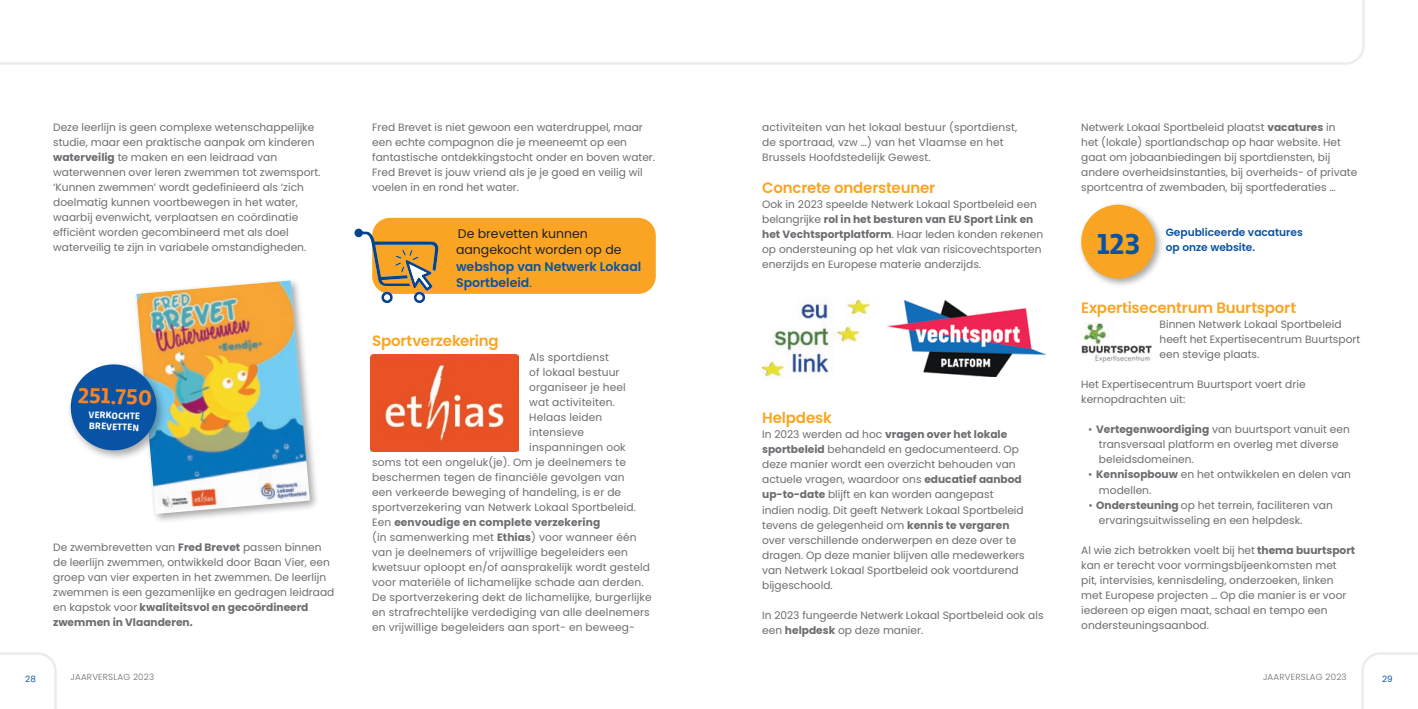
<style>
.page{position:relative;width:1418px;height:709px;background:#fff}
.page>*{position:absolute;margin:0;border:0;box-sizing:border-box;transform-origin:0 0}
.t1{font:700 30.88px "Drive";color:#0953a5}
.t2{font:700 23.12px "Drive";color:#f58427}
.t3{font:600 15px "Poppins";letter-spacing:-.01em;color:#f9a523}
.t4{font:12.5px/16.2px "Poppins";color:#231f20}
.t5{font:600 12.5px/16.2px "Poppins";color:#0953a5}
.t6{font:10.62px/15px "Poppins";color:#6c6d70}
.t7{font:600 10.62px/15px "Poppins";color:#0953a5}
.t8{font:700 10.62px "Poppins";letter-spacing:.01em;color:#6c6d70}
.t9{font:700 10px/11.2px "Drive";color:#fff}
.t10{font:300 8.75px "Poppins";letter-spacing:.025em;color:#6c6d70}
.t11{font:8.75px "Poppins";color:#0953a5}
.s1{font-weight:700}
.s2{font-weight:400}
</style>
<div class="page">
<svg style="left:0;top:652px;width:57px;height:57px"></svg>
<svg style="left:1361px;top:652px;width:56px;height:57px"></svg>
<svg style="left:0;top:0;width:1365px;height:65px"></svg>
<div style="left:133px;top:277px;width:187px;height:247px;background:#231f20;opacity:.4"></div>
<img style="left:136px;top:280px;width:174px;height:234px">
<div style="left:67px;top:360px;width:101px;height:101px;background:#231f20;opacity:.4"></div>
<svg style="left:70px;top:363px;width:87px;height:88px;background:#3972af"></svg>
<div style="left:372px;top:218px;width:284px;height:76px;background:#f9a523;border-radius:18px"></div>
<svg style="left:354px;top:228px;width:84px;height:76px"></svg>
<img style="left:370px;top:355px;width:148px;height:97px">
<img style="left:762px;top:299px;width:109px;height:78px">
<img style="left:887px;top:300px;width:158px;height:76px">
<div style="left:1077px;top:201px;width:87px;height:87px;background:#231f20;opacity:.4"></div>
<div style="left:1081px;top:205px;width:73px;height:73px;background:#f9a523;border-radius:50%"></div>
<img style="left:1081px;top:322px;width:71px;height:41px">
<p class="t6" style="left:53px;top:120px;width:269px">Deze leerlijn is geen complexe wetenschappelijke studie, maar een praktische aanpak om kinderen <span class="s1">waterveilig</span> te maken en een leidraad van waterwennen over leren zwemmen tot zwemsport. ‘Kunnen zwemmen’ wordt gedefinieerd als ‘zich doelmatig kunnen voortbewegen in het water, waarbij evenwicht, verplaatsen en coördinatie efficiënt worden gecombineerd met als doel waterveilig te zijn in variabele omstandigheden.</p>
<h2 class="t2" style="left:78px;top:381px;width:76px;rotate:2deg">251.750</h2>
<p class="t9" style="left:89px;top:408px;width:53px;rotate:2deg">VERKOCHTE<br>BREVETTEN</p>
<p class="t6" style="left:53px;top:540px;width:283px">De zwembrevetten van <span class="s1">Fred Brevet</span> passen binnen de leerlijn zwemmen, ontwikkeld door Baan Vier, een groep van vier experten in het zwemmen. De leerlijn zwemmen is een gezamenlijke en gedragen leidraad en kapstok voor <span class="s1">kwaliteitsvol en gecoördineerd zwemmen in Vlaanderen.</span></p>
<p class="t6" style="left:372px;top:120px;width:284px">Fred Brevet is niet gewoon een waterdruppel, maar een echte compagnon die je meeneemt op een fantastische ontdekkingstocht onder en boven water.<br>Fred Brevet is jouw vriend als je je goed en veilig wil voelen in en rond het water.</p>
<p class="t4" style="left:456px;top:226px;width:167px">De brevetten kunnen aangekocht worden op de</p>
<p class="t5" style="left:456px;top:258px;width:187px">webshop van Netwerk Lokaal<br>Sportbeleid<span class="s2">.</span></p>
<h3 class="t3" style="left:372px;top:332px;width:128px">Sportverzekering</h3>
<p class="t6" style="left:529px;top:350px;width:81px">Als sportdienst</p>
<p class="t6" style="left:529px;top:365px;width:92px">of lokaal bestuur</p>
<p class="t6" style="left:529px;top:380px;width:98px">organiseer je heel</p>
<p class="t6" style="left:529px;top:395px;width:87px">wat activiteiten.</p>
<p class="t6" style="left:529px;top:410px;width:74px">Helaas leiden</p>
<p class="t6" style="left:529px;top:425px;width:56px">intensieve</p>
<p class="t6" style="left:529px;top:440px;width:98px">inspanningen ook</p>
<p class="t6" style="left:372px;top:455px;width:255px">soms tot een ongeluk(je). Om je deelnemers te</p>
<p class="t6" style="left:372px;top:470px;width:254px">beschermen tegen de financiële gevolgen van</p>
<p class="t6" style="left:372px;top:485px;width:250px">een verkeerde beweging of handeling, is er de</p>
<p class="t6" style="left:372px;top:500px;width:265px">sportverzekering van Netwerk Lokaal Sportbeleid.</p>
<p class="t8" style="left:372px;top:516px;width:229px"><span class="s2">Een</span> eenvoudige en complete verzekering</p>
<p class="t6" style="left:372px;top:530px;width:266px">(in samenwerking met <span class="s1">Ethias</span>) voor wanneer één</p>
<p class="t6" style="left:372px;top:545px;width:257px">van je deelnemers of vrijwillige begeleiders een</p>
<p class="t6" style="left:372px;top:560px;width:279px">kwetsuur oploopt en/of aansprakelijk wordt gesteld</p>
<p class="t6" style="left:372px;top:575px;width:273px">voor materiële of lichamelijke schade aan derden.</p>
<p class="t6" style="left:372px;top:590px;width:281px">De sportverzekering dekt de lichamelijke, burgerlijke</p>
<p class="t6" style="left:372px;top:605px;width:279px">en strafrechtelijke verdediging van alle deelnemers</p>
<p class="t6" style="left:372px;top:620px;width:264px">en vrijwillige begeleiders aan sport- en beweeg-</p>
<p class="t6" style="left:762px;top:120px;width:256px">activiteiten van het lokaal bestuur (sportdienst, de sportraad, vzw …) van het Vlaamse en het<br>Brussels Hoofdstedelijk Gewest.</p>
<h3 class="t3" style="left:762px;top:179px;width:175px">Concrete ondersteuner</h3>
<p class="t6" style="left:762px;top:197px;width:282px">Ook in 2023 speelde Netwerk Lokaal Sportbeleid een belangrijke <span class="s1">rol in het besturen van EU Sport Link en het Vechtsportplatform</span>. Haar leden konden rekenen op ondersteuning op het vlak van risicovechtsporten enerzijds en Europese materie anderzijds.</p>
<h3 class="t3" style="left:762px;top:409px;width:71px">Helpdesk</h3>
<p class="t6" style="left:762px;top:427px;width:264px">In 2023 werden ad hoc <span class="s1">vragen over het lokale sportbeleid</span> behandeld en gedocumenteerd. Op deze manier wordt een overzicht behouden van actuele vragen, waardoor ons <span class="s1">educatief aanbod up-to-date</span> blijft en kan worden aangepast indien nodig. Dit geeft Netwerk Lokaal Sportbeleid tevens de gelegenheid om <span class="s1">kennis te vergaren </span>over verschillende onderwerpen en deze over te dragen. Op deze manier blijven alle medewerkers van Netwerk Lokaal Sportbeleid ook voortdurend bijgeschoold.</p>
<p class="t6" style="left:762px;top:607px;width:283px">In 2023 fungeerde Netwerk Lokaal Sportbeleid ook als een <span class="s1">helpdesk</span> op deze manier.</p>
<p class="t6" style="left:1081px;top:120px;width:278px">Netwerk Lokaal Sportbeleid plaatst <span class="s1">vacatures</span> in<br>het (lokale) sportlandschap op haar website. Het gaat om jobaanbiedingen bij sportdiensten, bij andere overheidsinstanties, bij overheids- of private sportcentra of zwembaden, bij sportfederaties …</p>
<p class="t7" style="left:1165px;top:225px;width:139px">Gepubliceerde vacatures op onze website.</p>
<h1 class="t1" style="left:1097px;top:226px;width:44px">123</h1>
<h3 class="t3" style="left:1081px;top:299px;width:216px">Expertisecentrum Buurtsport</h3>
<p class="t6" style="left:1159px;top:317px;width:202px">Binnen Netwerk Lokaal Sportbeleid heeft het Expertisecentrum Buurtsport een stevige plaats.</p>
<p class="t6" style="left:1081px;top:377px;width:226px">Het Expertisecentrum Buurtsport voert drie kernopdrachten uit:</p>
<p class="t6" style="left:1098px;top:422px;width:252px;text-indent:-11px">• <span class="s1">Vertegenwoordiging</span> van buurtsport vanuit een transversaal platform en overleg met diverse beleidsdomeinen.</p>
<p class="t6" style="left:1098px;top:467px;width:254px;text-indent:-11px">• <span class="s1">Kennisopbouw</span> en het ontwikkelen en delen van modellen.</p>
<p class="t6" style="left:1098px;top:497px;width:235px;text-indent:-11px">• <span class="s1">Ondersteuning</span> op het terrein, faciliteren van ervaringsuitwisseling en een helpdesk.</p>
<p class="t6" style="left:1081px;top:542px;width:275px">Al wie zich betrokken voelt bij het <span class="s1">thema buurtsport </span>kan er terecht voor vormingsbijeenkomsten met pit, intervisies, kennisdeling, onderzoeken, linken met Europese projecten … Op die manier is er voor iedereen op eigen maat, schaal en tempo een ondersteuningsaanbod.</p>
<p class="t11" style="left:25px;top:673px;width:12px">28</p>
<p class="t10" style="left:71px;top:672px;width:85px">JAARVERSLAG 2023</p>
<p class="t10" style="left:1262px;top:672px;width:85px">JAARVERSLAG 2023</p>
<p class="t11" style="left:1381px;top:673px;width:12px">29</p>
</div>
